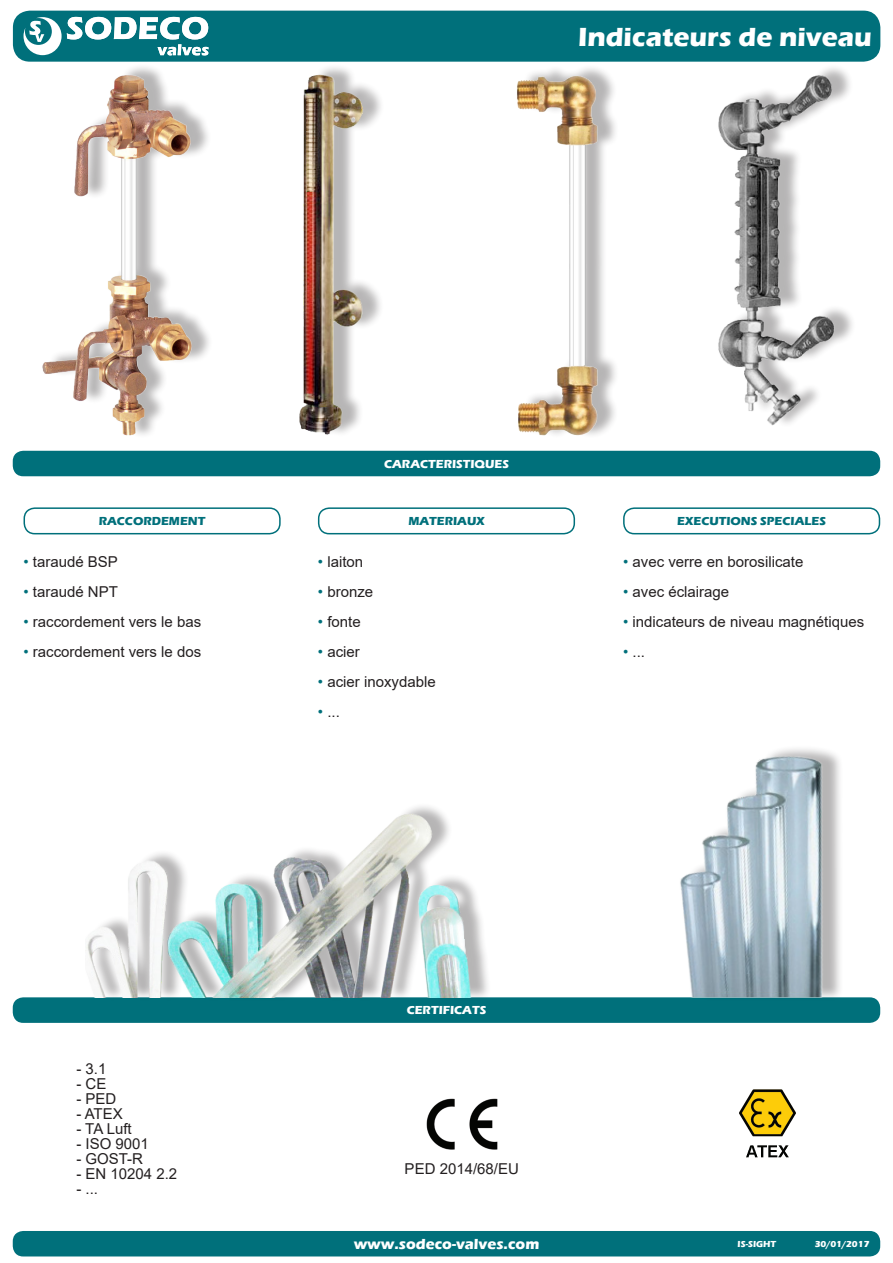
<style>
.page{position:relative;width:893px;height:1263px;background:#fff}
.page>*{position:absolute;margin:0;border:0;box-sizing:border-box;transform-origin:0 0}
.t1{font:700 27px "Eras ITC";color:#fff}
.t2{font:15px "Arial";color:#231f20}
.t3{font:700 15px "Eras ITC";color:#fff}
.t4{font:700 12px "Eras ITC";color:#00707b}
.t5{font:700 12px "Eras ITC";color:#fff}
.t6{font:700 9px "Eras ITC";color:#fff}
.s1{color:#00707b}
</style>
<div class="page">
<div style="left:13px;top:1231px;width:867px;height:25px;background:#00707b;border-radius:10px"></div>
<div style="left:13px;top:11px;width:867px;height:51px;background:#00707b;border-radius:17px"></div>
<div style="left:13px;top:451px;width:867px;height:25px;background:#00707b;border-radius:10px"></div>
<div style="left:24px;top:507px;width:257px;height:27px;border:2px solid #00707b;border-radius:10px"></div>
<div style="left:318px;top:507px;width:257px;height:27px;border:2px solid #00707b;border-radius:10px"></div>
<div style="left:623px;top:507px;width:257px;height:27px;border:2px solid #00707b;border-radius:10px"></div>
<div style="left:13px;top:997px;width:867px;height:26px;background:#00707b;border-radius:10px"></div>
<div style="left:49px;top:63px;width:164px;height:375px;background:#231f20;opacity:.33"></div>
<img style="left:42px;top:70px;width:153px;height:368px">
<div style="left:306px;top:63px;width:79px;height:374px;background:#231f20;opacity:.33"></div>
<img style="left:299px;top:70px;width:68px;height:367px">
<img style="left:718px;top:70px;width:128px;height:356px">
<div style="left:522px;top:64px;width:98px;height:374px;background:#231f20;opacity:.33"></div>
<img style="left:517px;top:70px;width:86px;height:368px">
<div style="left:687px;top:744px;width:157px;height:257px;background:#231f20;opacity:.33"></div>
<img style="left:668px;top:744px;width:166px;height:257px">
<div style="left:92px;top:802px;width:400px;height:199px;background:#231f20;opacity:.33"></div>
<img style="left:85px;top:802px;width:407px;height:195px">
<img style="left:739px;top:1089px;width:57px;height:69px">
<img style="left:426px;top:1098px;width:71px;height:51px">
<svg style="left:24px;top:17px;width:185px;height:38px"></svg>
<p class="t1" style="left:578px;top:21px;width:295px">Indicateurs de niveau</p>
<p class="t5" style="left:384px;top:457px;width:126px">CARACTERISTIQUES</p>
<p class="t4" style="left:99px;top:514px;width:108px">RACCORDEMENT</p>
<p class="t4" style="left:408px;top:514px;width:78px">MATERIAUX</p>
<p class="t4" style="left:677px;top:514px;width:150px">EXECUTIONS SPECIALES</p>
<p class="t2" style="left:24px;top:551px;width:96px"><span class="s1">•</span> taraudé BSP</p>
<p class="t2" style="left:24px;top:581px;width:96px"><span class="s1">•</span> taraudé NPT</p>
<p class="t2" style="left:24px;top:611px;width:179px"><span class="s1">•</span> raccordement vers le bas</p>
<p class="t2" style="left:24px;top:641px;width:179px"><span class="s1">•</span> raccordement vers le dos</p>
<p class="t2" style="left:318px;top:551px;width:47px"><span class="s1">•</span> laiton</p>
<p class="t2" style="left:318px;top:581px;width:57px"><span class="s1">•</span> bronze</p>
<p class="t2" style="left:318px;top:611px;width:44px"><span class="s1">•</span> fonte</p>
<p class="t2" style="left:318px;top:641px;width:43px"><span class="s1">•</span> acier</p>
<p class="t2" style="left:318px;top:671px;width:119px"><span class="s1">•</span> acier inoxydable</p>
<p class="t2" style="left:318px;top:701px;width:23px"><span class="s1">•</span> ...</p>
<p class="t2" style="left:623px;top:551px;width:182px"><span class="s1">•</span> avec verre en borosilicate</p>
<p class="t2" style="left:623px;top:581px;width:108px"><span class="s1">•</span> avec éclairage</p>
<p class="t2" style="left:623px;top:611px;width:243px"><span class="s1">•</span> indicateurs de niveau magnétiques</p>
<p class="t2" style="left:623px;top:641px;width:23px"><span class="s1">•</span> ...</p>
<p class="t2" style="left:76px;top:1059px;width:32px">- 3.1</p>
<p class="t2" style="left:76px;top:1074px;width:31px">- CE</p>
<p class="t2" style="left:76px;top:1089px;width:42px">- PED</p>
<p class="t2" style="left:76px;top:1104px;width:48px">- ATEX</p>
<p class="t2" style="left:76px;top:1119px;width:57px">- TA Luft</p>
<p class="t2" style="left:76px;top:1134px;width:74px">- ISO 9001</p>
<p class="t2" style="left:76px;top:1149px;width:68px">- GOST-R</p>
<p class="t2" style="left:76px;top:1164px;width:102px">- EN 10204 2.2</p>
<p class="t2" style="left:76px;top:1179px;width:23px">- ...</p>
<p class="t5" style="left:407px;top:1003px;width:81px">CERTIFICATS</p>
<p class="t2" style="left:405px;top:1158px;width:116px">PED 2014/68/EU</p>
<p class="t3" style="left:354px;top:1235px;width:187px">www.sodeco-valves.com</p>
<p class="t6" style="left:738px;top:1239px;width:40px">IS-SIGHT</p>
<p class="t6" style="left:815px;top:1239px;width:56px">30/01/2017</p>
</div>
